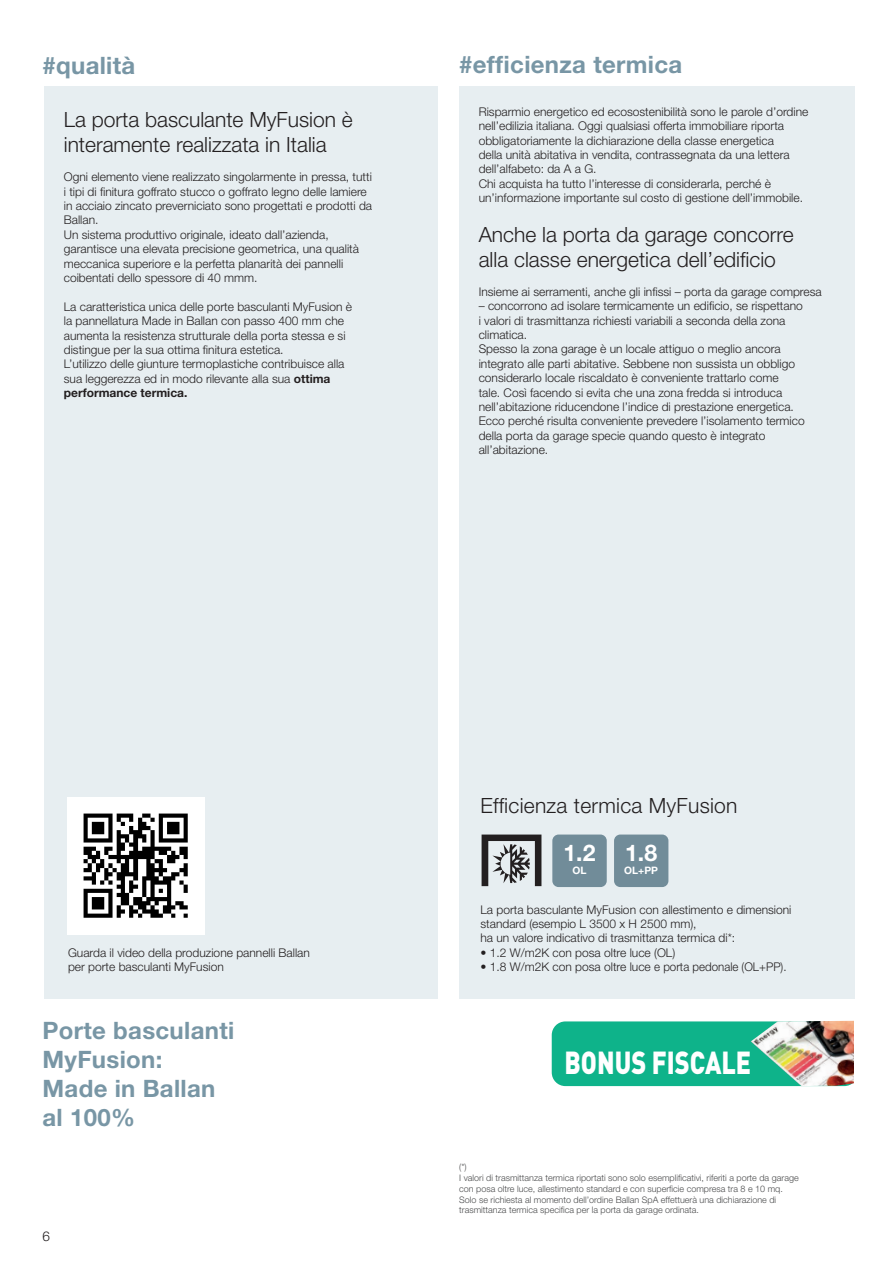
<style>
.page{position:relative;width:893px;height:1263px;background:#fff}
.page>*{position:absolute;margin:0;border:0;box-sizing:border-box;transform-origin:0 0}
.t1{font:900 31.5px "DIN";color:#fff;scale:.8 1}
.t2{font:700 24px "Helvetica Neue";letter-spacing:.015em;color:#7896a5}
.t3{font:700 22.95px "Helvetica Neue";color:#fff}
.t4{font:300 21px/25.2px "Helvetica Neue";color:#231f20}
.t5{font:300 13.5px "Helvetica Neue";color:#231f20}
.t6{font:300 12px/14.4px "Helvetica Neue";color:#231f20}
.t7{font:700 10.2px "Helvetica Neue";color:#fff}
.t8{font:300 9px/10.8px "Helvetica Neue";color:#4b4c4d}
.s1{font-weight:700}
.s2{font-weight:800}
</style>
<div class="page">
<div style="left:44px;top:87px;width:394px;height:912px;background:#e7eef1"></div>
<div style="left:459px;top:87px;width:396px;height:912px;background:#e7eef1"></div>
<img style="left:67px;top:797px;width:137px;height:137px">
<div style="left:552px;top:1021px;width:306px;height:65px;background:#0eb38a;border-radius:14px"></div>
<img style="left:751px;top:1021px;width:104px;height:65px">
<div style="left:855px;top:1009px;width:38px;height:92px;background:#fff"></div>
<div style="left:552px;top:834px;width:55px;height:53px;background:#718c99;border-radius:6px"></div>
<div style="left:614px;top:834px;width:54px;height:53px;background:#718c99;border-radius:6px"></div>
<svg style="left:482px;top:834px;width:59px;height:52px"></svg>
<p class="t2" style="left:43px;top:50px;width:94px">#qualità</p>
<p class="t2" style="left:459px;top:50px;width:225px">#efficienza termica</p>
<p class="t6" style="left:479px;top:104px;width:331px">Risparmio energetico ed ecosostenibilità sono le parole d’ordine nell’edilizia italiana. Oggi qualsiasi offerta immobiliare riporta obbligatoriamente la dichiarazione della classe energetica<br>della unità abitativa in vendita, contrassegnata da una lettera dell’alfabeto: da A a G.</p>
<p class="t6" style="left:479px;top:176px;width:326px">Chi acquista ha tutto l’interesse di considerarla, perché è un’informazione importante sul costo di gestione dell’immobile.</p>
<p class="t4" style="left:479px;top:221px;width:316px">Anche la porta da garage concorre alla classe energetica dell’edificio</p>
<p class="t6" style="left:479px;top:284px;width:344px">Insieme ai serramenti, anche gli infissi – porta da garage compresa</p>
<p class="t6" style="left:479px;top:298px;width:326px">– concorrono ad isolare termicamente un edificio, se rispettano i valori di trasmittanza richiesti variabili a seconda della zona climatica.</p>
<p class="t6" style="left:479px;top:342px;width:327px">Spesso la zona garage è un locale attiguo o meglio ancora integrato alle parti abitative. Sebbene non sussista un obbligo considerarlo locale riscaldato è conveniente trattarlo come<br>tale. Così facendo si evita che una zona fredda si introduca nell’abitazione riducendone l’indice di prestazione energetica.<br>Ecco perché risulta conveniente prevedere l’isolamento termico della porta da garage specie quando questo è integrato all’abitazione.</p>
<p class="t4" style="left:64px;top:107px;width:291px">La porta basculante MyFusion è interamente realizzata in Italia</p>
<p class="t6" style="left:64px;top:169px;width:310px">Ogni elemento viene realizzato singolarmente in pressa, tutti i tipi di finitura goffrato stucco o goffrato legno delle lamiere in acciaio zincato preverniciato sono progettati e prodotti da Ballan.</p>
<p class="t6" style="left:64px;top:227px;width:297px">Un sistema produttivo originale, ideato dall’azienda, garantisce una elevata precisione geometrica, una qualità meccanica superiore e la perfetta planarità dei pannelli coibentati dello spessore di 40 mmm.</p>
<p class="t6" style="left:64px;top:299px;width:290px">La caratteristica unica delle porte basculanti MyFusion è la pannellatura Made in Ballan con passo 400 mm che aumenta la resistenza strutturale della porta stessa e si distingue per la sua ottima finitura estetica.</p>
<p class="t6" style="left:64px;top:357px;width:282px">L’utilizzo delle giunture termoplastiche contribuisce alla sua leggerezza ed in modo rilevante alla sua <span class="s1">ottima performance termica.</span></p>
<p class="t4" style="left:480px;top:792px;width:258px">Efficienza termica MyFusion</p>
<p class="t6" style="left:68px;top:945px;width:243px">Guarda il video della produzione pannelli Ballan</p>
<p class="t6" style="left:68px;top:959px;width:157px">per porte basculanti MyFusion</p>
<p class="t2" style="left:43px;top:1016px;width:193px">Porte basculanti</p>
<p class="t2" style="left:43px;top:1045px;width:121px">MyFusion:</p>
<p class="t2" style="left:43px;top:1073px;width:174px">Made in Ballan</p>
<p class="t2" style="left:43px;top:1102px;width:94px">al 100%</p>
<p class="t5" style="left:43px;top:1228px;width:9px">6</p>
<p class="t3" style="left:563px;top:838px;width:34px">1.2</p>
<p class="t7" style="left:572px;top:864px;width:16px">OL</p>
<p class="t3" style="left:625px;top:838px;width:34px">1.8</p>
<p class="t7" style="left:624px;top:864px;width:35px">OL+PP</p>
<p class="t6" style="left:480px;top:902px;width:312px">La porta basculante MyFusion con allestimento e dimensioni standard (esempio L 3500 x H 2500 mm),</p>
<p class="t6" style="left:480px;top:931px;width:256px">ha un valore indicativo di trasmittanza termica di*:</p>
<p class="t6" style="left:480px;top:945px;width:196px"><span class="s2">•</span> 1.2 W/m2K con posa oltre luce (OL)</p>
<p class="t6" style="left:480px;top:959px;width:308px"><span class="s2">•</span> 1.8 W/m2K con posa oltre luce e porta pedonale (OL+PP).</p>
<p class="t1" style="left:564px;top:1041px;width:235px">BONUS FISCALE</p>
<p class="t8" style="left:459px;top:1161px;width:9px">(*)</p>
<p class="t8" style="left:459px;top:1172px;width:341px">I valori di trasmittanza termica riportati sono solo esemplificativi, riferiti a porte da garage con posa oltre luce, allestimento standard e con superficie compresa tra 8 e 10 mq.<br>Solo se richiesta al momento dell’ordine Ballan SpA effettuerà una dichiarazione di trasmittanza termica specifica per la porta da garage ordinata.</p>
</div>
